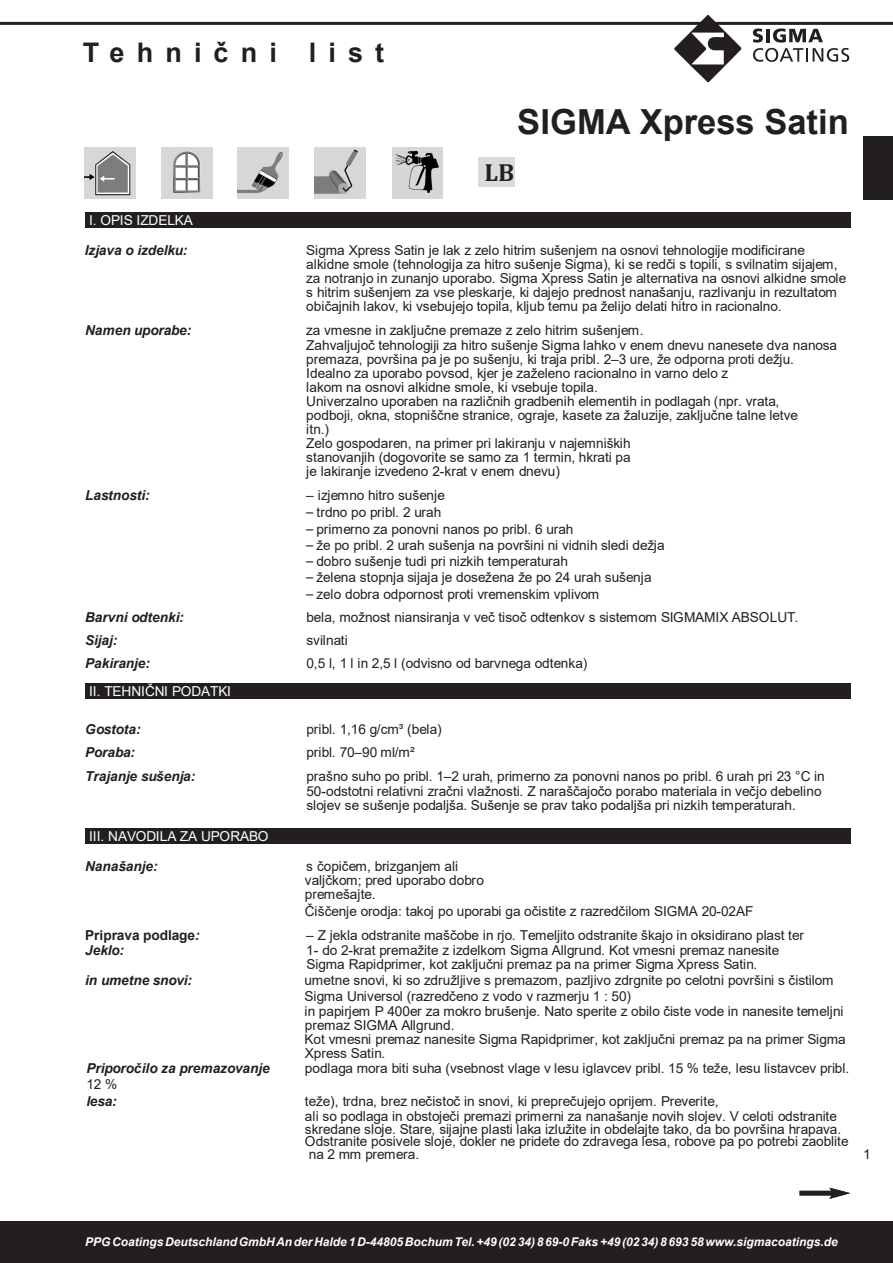
<style>
.page{position:relative;width:893px;height:1263px;background:#fff}
.page>*{position:absolute;margin:0;border:0;box-sizing:border-box;transform-origin:0 0}
.t1{font:700 34.5px "Arial";color:#231f20}
.t2{font:700 27px "Arial";letter-spacing:.45em;color:#231f20}
.t3{font:700 26.25px "Arial";letter-spacing:.5em;color:#231f20}
.t4{font:700 24.9px "Cambria";color:#231f20}
.t5{font:13.65px/14px "Arial";letter-spacing:-.005em;color:#231f20}
.t6{font:italic 700 13.65px "Arial";letter-spacing:-.005em;color:#231f20}
.t7{font:italic 13.65px "Lucida Sans";color:#fff}
.t8{font:13.65px "Arial";letter-spacing:-.01em;color:#fff}
.t9{font:700 13.65px "Arial";letter-spacing:-.005em;color:#231f20}
.t10{font:italic 700 12px "Arial";color:#fff}
.s1{font-family:"Calibri";font-size:15.15px}
.s2{font-style:italic}
</style>
<div class="page">
<div style="left:0;top:1221px;width:893px;height:42px;background:#231f20"></div>
<hr style="left:0;top:22px;width:893px;height:3px;background:#231f20">
<svg style="left:674px;top:15px;width:67px;height:67px"></svg>
<svg style="left:753px;top:29px;width:96px;height:33px"></svg>
<div style="left:478px;top:157px;width:36px;height:29px;background:#dadbdc"></div>
<div style="left:85px;top:212px;width:766px;height:15px;background:#231f20"></div>
<div style="left:85px;top:683px;width:766px;height:15px;background:#231f20"></div>
<div style="left:85px;top:828px;width:766px;height:16px;background:#231f20"></div>
<img style="left:238px;top:148px;width:51px;height:51px">
<img style="left:314px;top:148px;width:51px;height:51px">
<img style="left:161px;top:148px;width:51px;height:51px">
<img style="left:392px;top:148px;width:51px;height:51px">
<img style="left:85px;top:148px;width:51px;height:51px">
<hr style="left:799px;top:1191px;width:34px;height:4px;background:#231f20">
<svg style="left:829px;top:1188px;width:21px;height:11px"></svg>
<div style="left:863px;top:136px;width:30px;height:64px;background:#231f20"></div>
<h3 class="t3" style="left:85px;top:33px;width:39px">T e</h3>
<h3 class="t3" style="left:165px;top:33px;width:141px">hnični</h3>
<h2 class="t2" style="left:83px;top:33px;width:303px">Tehnični list</h2>
<h1 class="t1" style="left:517px;top:98px;width:333px">SIGMA Xpress Satin</h1>
<h3 class="t4" style="left:484px;top:155px;width:31px">LB</h3>
<p class="t8" style="left:89px;top:210px;width:105px">I. OPIS IZDELKA</p>
<p class="t6" style="left:85px;top:241px;width:104px">Izjava o izdelku:</p>
<p class="t5" style="left:306px;top:243px;width:542px">Sigma Xpress Satin je lak z zelo hitrim sušenjem na osnovi tehnologije modificirane alkidne smole (tehnologija za hitro sušenje Sigma), ki se redči s topili, s svilnatim sijajem, za notranjo in zunanjo uporabo. Sigma Xpress Satin je alternativa na osnovi alkidne smole s hitrim sušenjem za vse pleskarje, ki dajejo prednost nanašanju, razlivanju in rezultatom običajnih lakov, ki vsebujejo topila, kljub temu pa želijo delati hitro in racionalno.</p>
<p class="t6" style="left:85px;top:321px;width:108px">Namen uporabe:</p>
<p class="t5" style="left:306px;top:322px;width:532px;line-height:15.5px">za vmesne in zaključne premaze z zelo hitrim sušenjem.<br>Zahvaljujoč tehnologiji za hitro sušenje Sigma lahko v enem dnevu nanesete dva nanosa</p>
<p class="t5" style="left:306px;top:352px;width:493px">premaza, površina pa je po sušenju, ki traja pribl. 2–3 ure, že odporna proti dežju.<br>Idealno za uporabo povsod, kjer je zaželeno racionalno in varno delo z<br>lakom na osnovi alkidne smole, ki vsebuje topila.<br>Univerzalno uporaben na različnih gradbenih elementih in podlagah (npr. vrata, podboji, okna, stopniščne stranice, ograje, kasete za žaluzije, zaključne talne letve itn.)<br>Zelo gospodaren, na primer pri lakiranju v najemniških<br>stanovanjih (dogovorite se samo za 1 termin, hkrati pa<br>je lakiranje izvedeno 2-krat v enem dnevu)</p>
<p class="t6" style="left:85px;top:486px;width:66px">Lastnosti:</p>
<p class="t5" style="left:306px;top:488px;width:140px">– izjemno hitro sušenje</p>
<p class="t5" style="left:306px;top:505px;width:137px"><span class="s1">–</span> trdno po pribl. 2 urah</p>
<p class="t5" style="left:306px;top:522px;width:269px"><span class="s1">–</span> primerno za ponovni nanos po pribl. 6 urah</p>
<p class="t5" style="left:306px;top:539px;width:360px"><span class="s1">–</span> že po pribl. 2 urah sušenja na površini ni vidnih sledi dežja</p>
<p class="t5" style="left:306px;top:554px;width:263px"><span class="s1">–</span> dobro sušenje tudi pri nizkih temperaturah</p>
<p class="t5" style="left:306px;top:570px;width:347px"><span class="s1">–</span> želena stopnja sijaja je dosežena že po 24 urah sušenja</p>
<p class="t5" style="left:306px;top:587px;width:294px"><span class="s1">–</span> zelo dobra odpornost proti vremenskim vplivom</p>
<p class="t6" style="left:85px;top:608px;width:100px">Barvni odtenki:</p>
<p class="t5" style="left:306px;top:611px;width:494px">bela, možnost niansiranja v več tisoč odtenkov s sistemom SIGMAMIX ABSOLUT.</p>
<p class="t6" style="left:85px;top:631px;width:33px">Sijaj:</p>
<p class="t5" style="left:306px;top:633px;width:43px">svilnati</p>
<p class="t6" style="left:85px;top:654px;width:66px">Pakiranje:</p>
<p class="t5" style="left:306px;top:656px;width:283px">0,5 l, 1 l in 2,5 l (odvisno od barvnega odtenka)</p>
<p class="t8" style="left:89px;top:681px;width:143px">II. TEHNIČNI PODATKI</p>
<p class="t6" style="left:85px;top:720px;width:57px">Gostota:</p>
<p class="t5" style="left:306px;top:722px;width:137px">pribl. 1,16 g/cm³ (bela)</p>
<p class="t6" style="left:85px;top:743px;width:51px">Poraba:</p>
<p class="t5" style="left:306px;top:745px;width:110px">pribl. 70–90 ml/m²</p>
<p class="t6" style="left:85px;top:767px;width:112px">Trajanje sušenja:</p>
<p class="t5" style="left:306px;top:768px;width:520px;line-height:15.5px">prašno suho po pribl. 1–2 urah, primerno za ponovni nanos po pribl. 6 urah pri 23 °C in<br>50-odstotni relativni zračni vlažnosti. Z naraščajočo porabo materiala in večjo debelino</p>
<p class="t5" style="left:306px;top:798px;width:491px">slojev se sušenje podaljša. Sušenje se prav tako podaljša pri nizkih temperaturah.</p>
<p class="t8" style="left:89px;top:827px;width:181px">III. NAVODILA ZA UPORABO</p>
<p class="t6" style="left:85px;top:857px;width:74px">Nanašanje:</p>
<p class="t5" style="left:305px;top:859px;width:181px">s čopičem, brizganjem ali valjčkom; pred uporabo dobro premešajte.</p>
<p class="t5" style="left:305px;top:904px;width:450px">Čiščenje orodja: takoj po uporabi ga očistite z razredčilom SIGMA 20-02AF</p>
<p class="t9" style="left:85px;top:925px;width:116px">Priprava podlage<span class="s2">:</span></p>
<p class="t5" style="left:306px;top:928px;width:499px">– Z jekla odstranite maščobe in rjo. Temeljito odstranite škajo in oksidirano plast ter</p>
<p class="t6" style="left:85px;top:941px;width:40px">Jeklo:</p>
<p class="t5" style="left:306px;top:943px;width:475px">1- do 2-krat premažite z izdelkom Sigma Allgrund. Kot vmesni premaz nanesite<br>Sigma Rapidprimer, kot zaključni premaz pa na primer Sigma Xpress Satin.</p>
<p class="t6" style="left:85px;top:971px;width:108px">in umetne snovi:</p>
<p class="t5" style="left:305px;top:972px;width:543px;line-height:14.5px">umetne snovi, ki so združljive s premazom, pazljivo zdrgnite po celotni površini s čistilom Sigma Universol (razredčeno z vodo v razmerju 1 : 50)<br>in papirjem P 400er za mokro brušenje. Nato sperite z obilo čiste vode in nanesite temeljni premaz SIGMA Allgrund.<br>Kot vmesni premaz nanesite Sigma Rapidprimer, kot zaključni premaz pa na primer Sigma Xpress Satin.</p>
<p class="t6" style="left:86px;top:1059px;width:185px">Priporočilo za premazovanje</p>
<p class="t5" style="left:305px;top:1061px;width:546px">podlaga mora biti suha (vsebnost vlage v lesu iglavcev pribl. 15 % teže, lesu listavcev pribl.</p>
<p class="t5" style="left:86px;top:1077px;width:32px">12 %</p>
<p class="t6" style="left:86px;top:1092px;width:32px">lesa:</p>
<p class="t5" style="left:305px;top:1093px;width:534px;line-height:15.1px">teže), trdna, brez nečistoč in snovi, ki preprečujejo oprijem. Preverite,<br>ali so podlaga in obstoječi premazi primerni za nanašanje novih slojev. V celoti odstranite</p>
<p class="t5" style="left:305px;top:1122px;width:545px;line-height:12.8px">skredane sloje. Stare, sijajne plasti laka izlužite in obdelajte tako, da bo površina hrapava.<br>Odstranite posivele sloje, dokler ne pridete do zdravega lesa, robove pa po potrebi zaoblite na 2 mm premera.</p>
<p class="t5" style="left:863px;top:1147px;width:9px">1</p>
<p class="t7" style="left:85px;top:1234px;width:770px">PPG Coatings Deutschland GmbH An der Halde 1 D-44805 Bochum Tel. +49 (02 34) 8 690 Faks +49 (02 34) 8 693 58</p>
<p class="t10" style="left:85px;top:1234px;width:754px">PPG Coatings Deutschland GmbH An der Halde 1 D-44805 Bochum Tel. +49 (02 34) 8 69-0 Faks +49 (02 34) 8 693 58 www.sigmacoatings.de</p>
</div>
